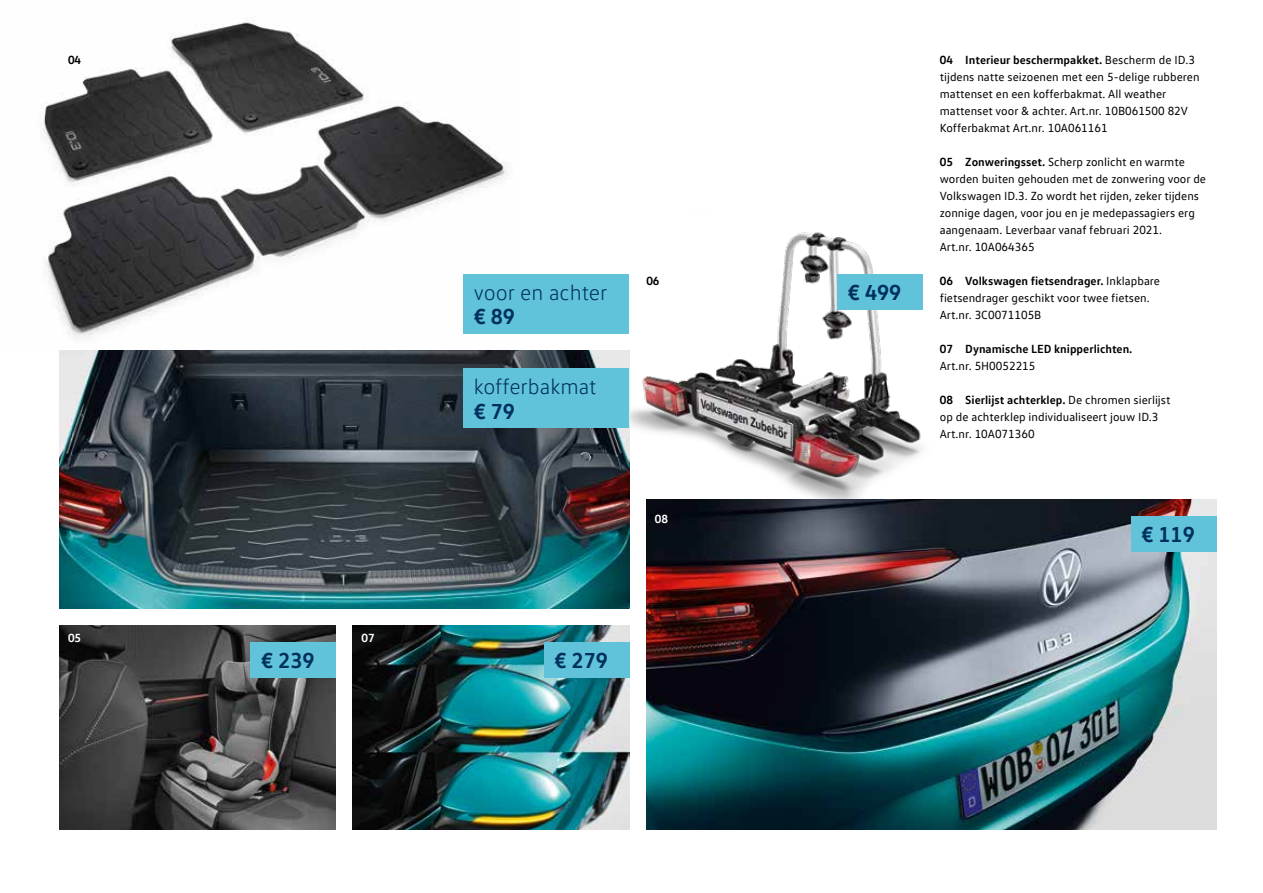
<style>
.page{position:relative;width:1263px;height:893px;background:#fff}
.page>*{position:absolute;margin:0;border:0;box-sizing:border-box;transform-origin:0 0}
.t1{font:300 22.05px "VW Text";color:#00305f}
.t2{font:700 22.05px "VW Text";color:#00305f}
.t3{font:12px/17px "VW Text";color:#000}
.t4{font:700 12px "VW Text";color:#000}
.t5{font:700 12px "VW Text";color:#fff}
.s1{font-weight:700}
</style>
<div class="page">
<img style="left:572px;top:232px;width:351px;height:285px">
<img style="left:41px;top:22px;width:479px;height:315px">
<img style="left:60px;top:625px;width:276px;height:204px">
<img style="left:353px;top:625px;width:276px;height:204px">
<img style="left:646px;top:499px;width:570px;height:330px">
<img style="left:60px;top:350px;width:569px;height:258px">
<div style="left:838px;top:274px;width:85px;height:35px;background:#61c3d9"></div>
<div style="left:251px;top:642px;width:85px;height:36px;background:#61c3d9"></div>
<div style="left:544px;top:642px;width:85px;height:36px;background:#61c3d9"></div>
<div style="left:463px;top:274px;width:166px;height:59px;background:#61c3d9"></div>
<div style="left:463px;top:368px;width:166px;height:60px;background:#61c3d9"></div>
<div style="left:1131px;top:516px;width:85px;height:36px;background:#61c3d9"></div>
<p class="t4" style="left:68px;top:52px;width:15px">04</p>
<h1 class="t1" style="left:474px;top:279px;width:135px">voor en achter</h1>
<h1 class="t2" style="left:474px;top:302px;width:43px">€ 89</h1>
<h1 class="t1" style="left:474px;top:374px;width:124px">kofferbakmat</h1>
<h1 class="t2" style="left:474px;top:397px;width:43px">€ 79</h1>
<p class="t4" style="left:646px;top:273px;width:15px">06</p>
<p class="t5" style="left:655px;top:511px;width:15px">08</p>
<p class="t5" style="left:68px;top:630px;width:15px">05</p>
<p class="t5" style="left:361px;top:630px;width:15px">07</p>
<h1 class="t2" style="left:261px;top:646px;width:55px">€ 239</h1>
<h1 class="t2" style="left:554px;top:646px;width:55px">€ 279</h1>
<h1 class="t2" style="left:848px;top:278px;width:55px">€ 499</h1>
<p class="t3" style="left:940px;top:51px;width:261px"><span class="s1">04 Interieur beschermpakket.</span> Bescherm de ID.3 tijdens natte seizoenen met een 5-delige rubberen mattenset en een kofferbakmat. All weather mattenset voor &amp; achter. Art.nr. 10B061500 82V Kofferbakmat Art.nr. 10A061161</p>
<p class="t3" style="left:940px;top:153px;width:268px"><span class="s1">05 Zonweringsset.</span> Scherp zonlicht en warmte worden buiten gehouden met de zonwering voor de Volkswagen ID.3. Zo wordt het rijden, zeker tijdens zonnige dagen, voor jou en je medepassagiers erg aangenaam. Leverbaar vanaf februari 2021.<br>Art.nr. 10A064365</p>
<p class="t3" style="left:940px;top:272px;width:222px"><span class="s1">06 Volkswagen fietsendrager.</span> Inklapbare fietsendrager geschikt voor twee fietsen.<br>Art.nr. 3C0071105B</p>
<p class="t4" style="left:940px;top:341px;width:194px">07 Dynamische LED knipperlichten.</p>
<p class="t3" style="left:940px;top:357px;width:97px">Art.nr. 5H0052215</p>
<p class="t3" style="left:940px;top:391px;width:232px"><span class="s1">08 Sierlijst achterklep.</span> De chromen sierlijst op de achterklep individualiseert jouw ID.3<br>Art.nr. 10A071360</p>
<h1 class="t2" style="left:1141px;top:520px;width:55px">€ 119</h1>
</div>
